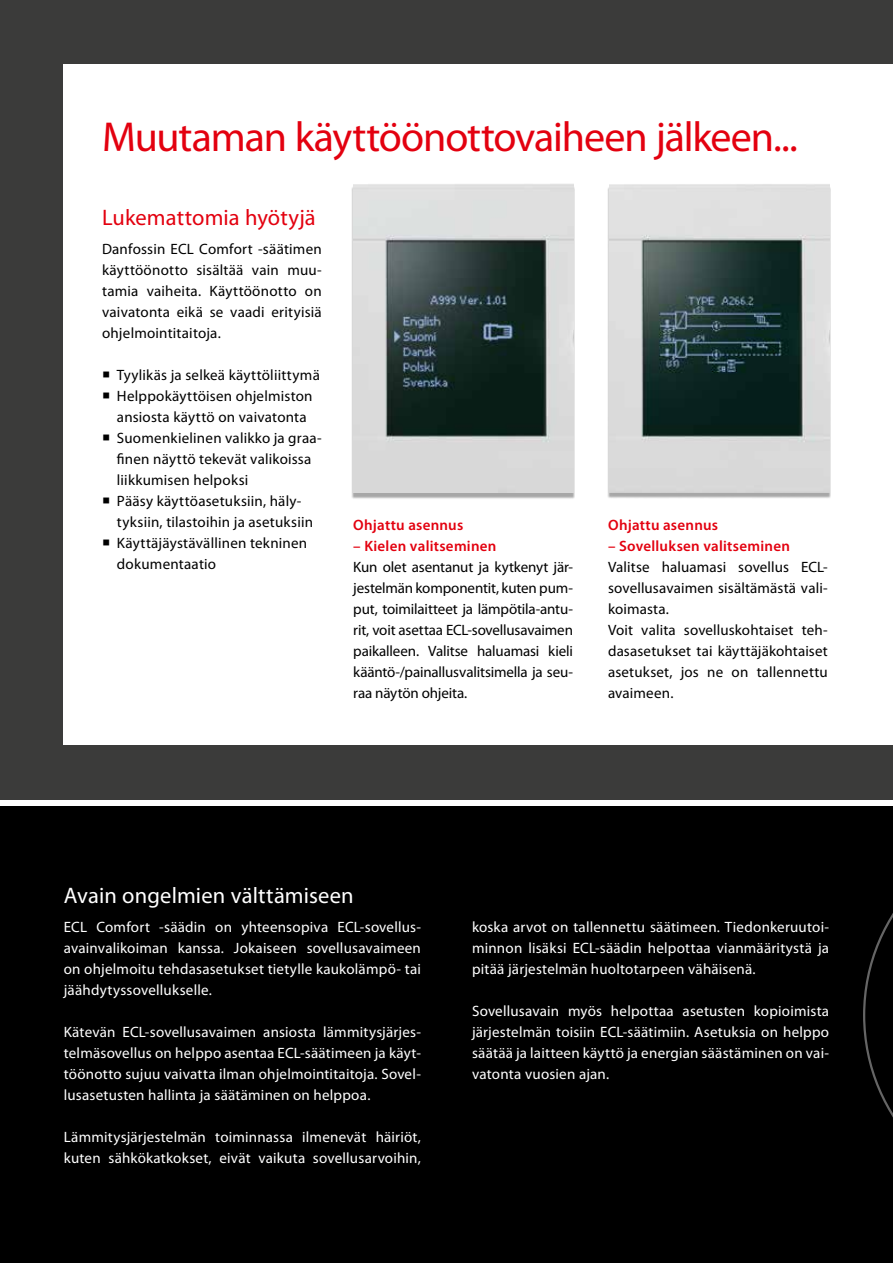
<style>
.page{position:relative;width:893px;height:1263px;background:#fff}
.page>*{position:absolute;margin:0;border:0;box-sizing:border-box;transform-origin:0 0}
.t1{font:42px "Myriad Pro";letter-spacing:-.025em;color:#e3000f}
.t2{font:22.5px "Myriad Pro";letter-spacing:.01em;color:#fff}
.t3{font:22.5px "Myriad Pro";letter-spacing:.005em;color:#e3000f}
.t4{font:15px/21px "Myriad Pro";letter-spacing:.01em;color:#000}
.t5{font:15px/21px "Myriad Pro";letter-spacing:.015em;color:#fff;text-align:justify}
.t6{font:600 15px "Myriad Pro";letter-spacing:.015em;color:#e3000f}
</style>
<div class="page">
<div style="left:0;top:0;width:893px;height:799px;background:#3b3b3a"></div>
<div style="left:0;top:806px;width:893px;height:457px;background:#000"></div>
<div style="left:64px;top:64px;width:829px;height:681px;background:#fff"></div>
<div style="left:351px;top:186px;width:224px;height:313px;background:#000;opacity:.35"></div>
<img style="left:353px;top:184px;width:220px;height:309px">
<div style="left:607px;top:186px;width:224px;height:313px;background:#000;opacity:.35"></div>
<img style="left:609px;top:184px;width:220px;height:309px">
<svg style="left:863px;top:913px;width:30px;height:205px"></svg>
<h1 class="t1" style="left:102px;top:111px;width:697px">Muutaman käyttöönottovaiheen jälkeen...</h1>
<h2 class="t3" style="left:102px;top:203px;width:215px">Lukemattomia hyötyjä</h2>
<p class="t4" style="left:102px;top:238px;width:221px;text-align:justify">Danfossin ECL Comfort -säätimen käyttöönotto sisältää vain muu&shy;tamia vaiheita. Käyttöönotto on vaivatonta eikä se vaadi erityisiä ohjelmointitaitoja.</p>
<p class="t4" style="left:102px;top:364px;width:219px">○ Tyylikäs ja selkeä käyttöliittymä</p>
<p class="t4" style="left:117px;top:385px;width:197px;text-indent:-15px">○ Helppokäyttöisen ohjelmiston ansiosta käyttö on vaivatonta</p>
<p class="t4" style="left:117px;top:427px;width:206px;text-indent:-15px">○ Suomenkielinen valikko ja graa&shy;finen näyttö tekevät valikoissa liikkumisen helpoksi</p>
<p class="t4" style="left:117px;top:490px;width:198px;text-indent:-15px">○ Pääsy käyttöasetuksiin, häly&shy;tyksiin, tilastoihin ja asetuksiin</p>
<p class="t4" style="left:117px;top:532px;width:192px;text-indent:-15px">○ Käyttäjäystävällinen tekninen dokumentaatio</p>
<p class="t6" style="left:353px;top:515px;width:112px">Ohjattu asennus</p>
<p class="t6" style="left:353px;top:536px;width:145px">– Kielen valitseminen</p>
<p class="t4" style="left:353px;top:556px;width:221px;text-align:justify">Kun olet asentanut ja kytkenyt jär&shy;jestelmän komponentit, kuten pum&shy;put, toimilaitteet ja lämpötila-antu&shy;rit, voit asettaa ECL-sovellusavaimen paikalleen. Valitse haluamasi kieli kääntö-/painallusvalitsimella ja seu&shy;raa näytön ohjeita.</p>
<p class="t6" style="left:608px;top:515px;width:112px">Ohjattu asennus</p>
<p class="t6" style="left:608px;top:536px;width:183px">– Sovelluksen valitseminen</p>
<p class="t4" style="left:608px;top:556px;width:221px">Valitse haluamasi sovellus ECL&shy;sovellusavaimen sisältämästä vali&shy;koimasta.<br>Voit valita sovelluskohtaiset teh&shy;dasasetukset tai käyttäjäkohtaiset asetukset, jos ne on tallennettu avaimeen.</p>
<h2 class="t2" style="left:64px;top:881px;width:291px">Avain ongelmien välttämiseen</h2>
<p class="t5" style="left:64px;top:916px;width:359px">ECL Comfort -säädin on yhteensopiva ECL-sovellus&shy;avainvalikoiman kanssa. Jokaiseen sovellusavaimeen on ohjelmoitu tehdasasetukset tietylle kaukolämpö- tai jäähdytyssovellukselle.</p>
<p class="t5" style="left:64px;top:1021px;width:359px">Kätevän ECL-sovellusavaimen ansiosta lämmitysjärjes&shy;telmäsovellus on helppo asentaa ECL-säätimeen ja käyt&shy;töönotto sujuu vaivatta ilman ohjelmointitaitoja. Sovel&shy;lusasetusten hallinta ja säätäminen on helppoa.</p>
<p class="t5" style="left:64px;top:1126px;width:359px">Lämmitysjärjestelmän toiminnassa ilmenevät häiriöt, kuten sähkökatkokset, eivät vaikuta sovellusarvoihin,</p>
<p class="t5" style="left:472px;top:916px;width:359px">koska arvot on tallennettu säätimeen. Tiedonkeruutoi&shy;minnon lisäksi ECL-säädin helpottaa vianmääritystä ja pitää järjestelmän huoltotarpeen vähäisenä.</p>
<p class="t5" style="left:472px;top:1000px;width:359px">Sovellusavain myös helpottaa asetusten kopioimista järjestelmän toisiin ECL-säätimiin. Asetuksia on helppo säätää ja laitteen käyttö ja energian säästäminen on vai&shy;vatonta vuosien ajan.</p>
</div>
